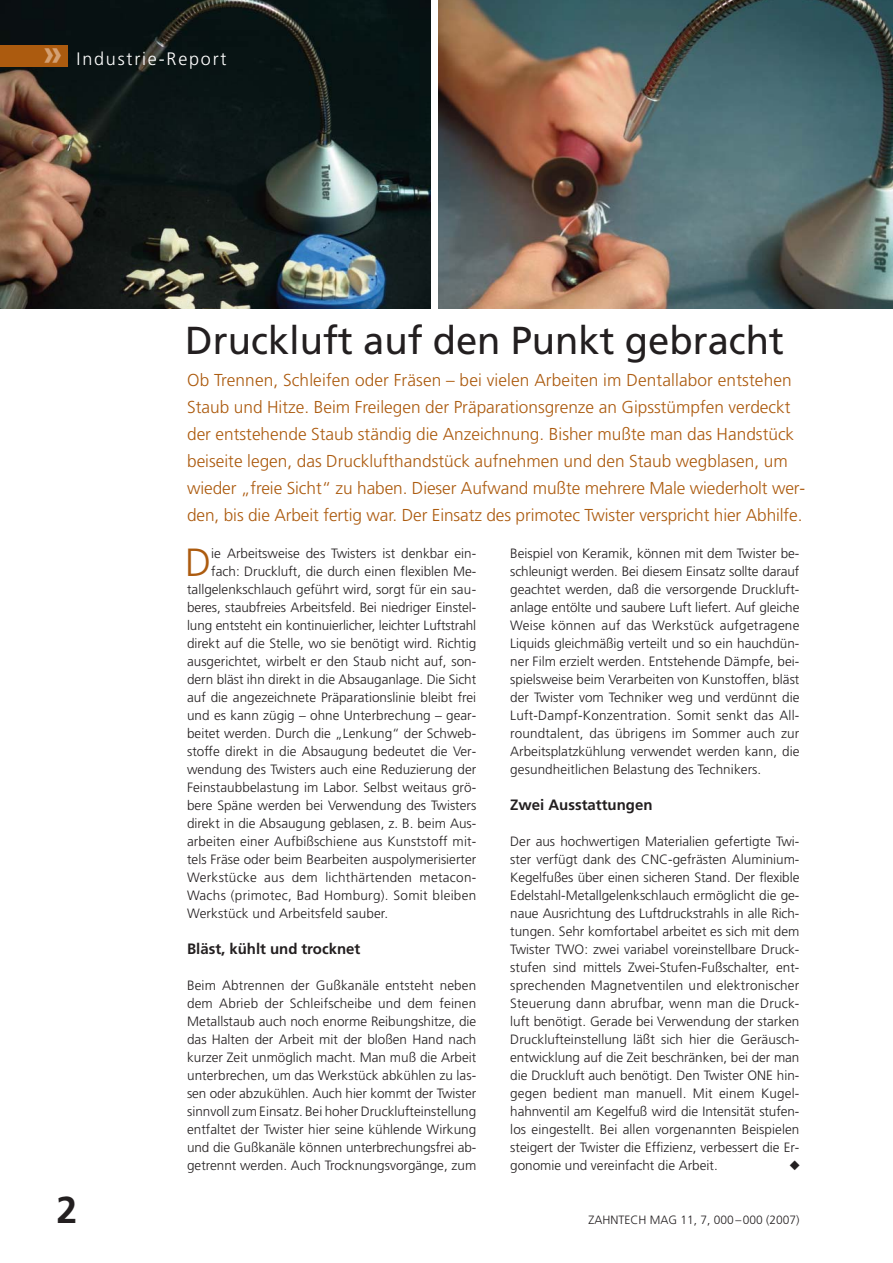
<style>
.page{position:relative;width:893px;height:1263px;background:#fff}
.page>*{position:absolute;margin:0;border:0;box-sizing:border-box;transform-origin:0 0}
.t1{font:300 39.3px "Frutiger";color:#ac5b0f}
.t2{font:39px "Frutiger";color:#231f20}
.t3{font:700 37.5px "Frutiger";color:#231f20}
.t4{font:300 18px "Frutiger";letter-spacing:.1em;color:#fff}
.t5{font:300 17.25px/27px "Frutiger";color:#ac5b0f}
.t6{font:700 15px "Frutiger";color:#231f20}
.t7{font:300 13.5px/18px "Frutiger";color:#231f20;text-align:justify}
.t8{font:300 13.5px "Frutiger";letter-spacing:.02em;color:#231f20}
.t9{font:300 12px "Frutiger";color:#231f20}
.s1{font-weight:700;font-size:35.25px;color:#d4a072}
</style>
<div class="page">
<img style="left:0;top:0;width:430px;height:308px">
<div style="left:0;top:45px;width:68px;height:21px;background:#ac5b0f"></div>
<img style="left:438px;top:0;width:455px;height:308px">
<h3 class="t4" style="left:43px;top:51px;width:185px"><span class="s1">»</span> Industrie-Report</h3>
<h3 class="t3" style="left:57px;top:1194px;width:22px">2</h3>
<h2 class="t2" style="left:185px;top:325px;width:600px">Druckluft auf den Punkt gebracht</h2>
<p class="t5" style="left:187px;top:368px;width:620px">Ob Trennen, Schleifen oder Fräsen – bei vielen Arbeiten im Dentallabor entstehen Staub und Hitze. Beim Freilegen der Präparationsgrenze an Gipsstümpfen verdeckt der entstehende Staub ständig die Anzeichnung. Bisher mußte man das Handstück beiseite legen, das Drucklufthandstück aufnehmen und den Staub wegblasen, um wieder „freie Sicht“ zu haben. Dieser Aufwand mußte mehrere Male wiederholt wer&shy;den, bis die Arbeit fertig war. Der Einsatz des primotec Twister verspricht hier Abhilfe.</p>
<h1 class="t1" style="left:185px;top:547px;width:28px">D</h1>
<p class="t7" style="left:211px;top:545px;width:266px">ie Arbeitsweise des Twisters ist denkbar ein-</p>
<p class="t7" style="left:510px;top:545px;width:291px">Beispiel von Keramik, können mit dem Twister be&shy;schleunigt werden. Bei diesem Einsatz sollte darauf geachtet werden, daß die versorgende Druckluft&shy;anlage entölte und saubere Luft liefert. Auf gleiche Weise können auf das Werkstück aufgetragene Liquids gleichmäßig verteilt und so ein hauchdün&shy;ner Film erzielt werden. Entstehende Dämpfe, bei&shy;spielsweise beim Verarbeiten von Kunstoffen, bläst der Twister vom Techniker weg und verdünnt die Luft-Dampf-Konzentration. Somit senkt das All&shy;roundtalent, das übrigens im Sommer auch zur Arbeitsplatzkühlung verwendet werden kann, die gesundheitlichen Belastung des Technikers.</p>
<p class="t6" style="left:510px;top:799px;width:144px">Zwei Ausstattungen</p>
<p class="t7" style="left:510px;top:833px;width:291px">Der aus hochwertigen Materialien gefertigte Twi&shy;ster verfügt dank des CNC-gefrästen Aluminium-Kegelfußes über einen sicheren Stand. Der flexible Edelstahl-Metallgelenkschlauch ermöglicht die ge&shy;naue Ausrichtung des Luftdruckstrahls in alle Rich&shy;tungen. Sehr komfortabel arbeitet es sich mit dem Twister TWO: zwei variabel voreinstellbare Druck&shy;stufen sind mittels Zwei-Stufen-Fußschalter, ent&shy;sprechenden Magnetventilen und elektronischer Steuerung dann abrufbar, wenn man die Druck&shy;luft benötigt. Gerade bei Verwendung der starken Drucklufteinstellung läßt sich hier die Geräusch&shy;entwicklung auf die Zeit beschränken, bei der man die Druckluft auch benötigt. Den Twister ONE hin&shy;gegen bedient man manuell. Mit einem Kugel&shy;hahnventil am Kegelfuß wird die Intensität stufen&shy;los eingestellt. Bei allen vorgenannten Beispielen steigert der Twister die Effizienz, verbessert die Er&shy;gonomie und vereinfacht die Arbeit.</p>
<p class="t7" style="left:211px;top:563px;width:266px">fach: Druckluft, die durch einen flexiblen Me-</p>
<p class="t7" style="left:187px;top:581px;width:291px">tallgelenkschlauch geführt wird, sorgt für ein sau-</p>
<p class="t7" style="left:187px;top:599px;width:291px">beres, staubfreies Arbeitsfeld. Bei niedriger Einstel-</p>
<p class="t7" style="left:187px;top:617px;width:291px">lung entsteht ein kontinuierlicher, leichter Luftstrahl</p>
<p class="t7" style="left:187px;top:635px;width:291px">direkt auf die Stelle, wo sie benötigt wird. Richtig</p>
<p class="t7" style="left:187px;top:653px;width:291px">ausgerichtet, wirbelt er den Staub nicht auf, son-</p>
<p class="t7" style="left:187px;top:671px;width:291px">dern bläst ihn direkt in die Absauganlage. Die Sicht</p>
<p class="t7" style="left:187px;top:689px;width:291px">auf die angezeichnete Präparationslinie bleibt frei</p>
<p class="t7" style="left:187px;top:707px;width:291px">und es kann zügig – ohne Unterbrechung – gear-</p>
<p class="t7" style="left:187px;top:725px;width:291px">beitet werden. Durch die „Lenkung“ der Schweb-</p>
<p class="t7" style="left:187px;top:743px;width:291px">stoffe direkt in die Absaugung bedeutet die Ver-</p>
<p class="t7" style="left:187px;top:761px;width:291px">wendung des Twisters auch eine Reduzierung der</p>
<p class="t7" style="left:187px;top:779px;width:291px">Feinstaubbelastung im Labor. Selbst weitaus grö-</p>
<p class="t7" style="left:187px;top:797px;width:291px">bere Späne werden bei Verwendung des Twisters</p>
<p class="t7" style="left:187px;top:815px;width:291px">direkt in die Absaugung geblasen, z. B. beim Aus-</p>
<p class="t7" style="left:187px;top:833px;width:291px">arbeiten einer Aufbißschiene aus Kunststoff mit-</p>
<p class="t7" style="left:187px;top:851px;width:291px">tels Fräse oder beim Bearbeiten auspolymerisierter</p>
<p class="t8" style="left:187px;top:872px;width:291px">Werkstücke aus dem lichthärtenden metacon-</p>
<p class="t8" style="left:187px;top:890px;width:291px">Wachs (primotec, Bad Homburg). Somit bleiben</p>
<p class="t7" style="left:187px;top:905px;width:203px">Werkstück und Arbeitsfeld sauber.</p>
<p class="t6" style="left:187px;top:943px;width:175px">Bläst, kühlt und trocknet</p>
<p class="t7" style="left:187px;top:977px;width:291px">Beim Abtrennen der Gußkanäle entsteht neben dem Abrieb der Schleifscheibe und dem feinen Metallstaub auch noch enorme Reibungshitze, die das Halten der Arbeit mit der bloßen Hand nach kurzer Zeit unmöglich macht. Man muß die Arbeit unterbrechen, um das Werkstück abkühlen zu las&shy;sen oder abzukühlen. Auch hier kommt der Twister sinnvoll zum Einsatz. Bei hoher Drucklufteinstellung entfaltet der Twister hier seine kühlende Wirkung und die Gußkanäle können unterbrechungsfrei ab&shy;getrennt werden. Auch Trocknungsvorgänge, zum</p>
<p class="t9" style="left:588px;top:1214px;width:213px">ZAHNTECH MAG 11, 7, 000 –000 (2007)</p>
</div>
